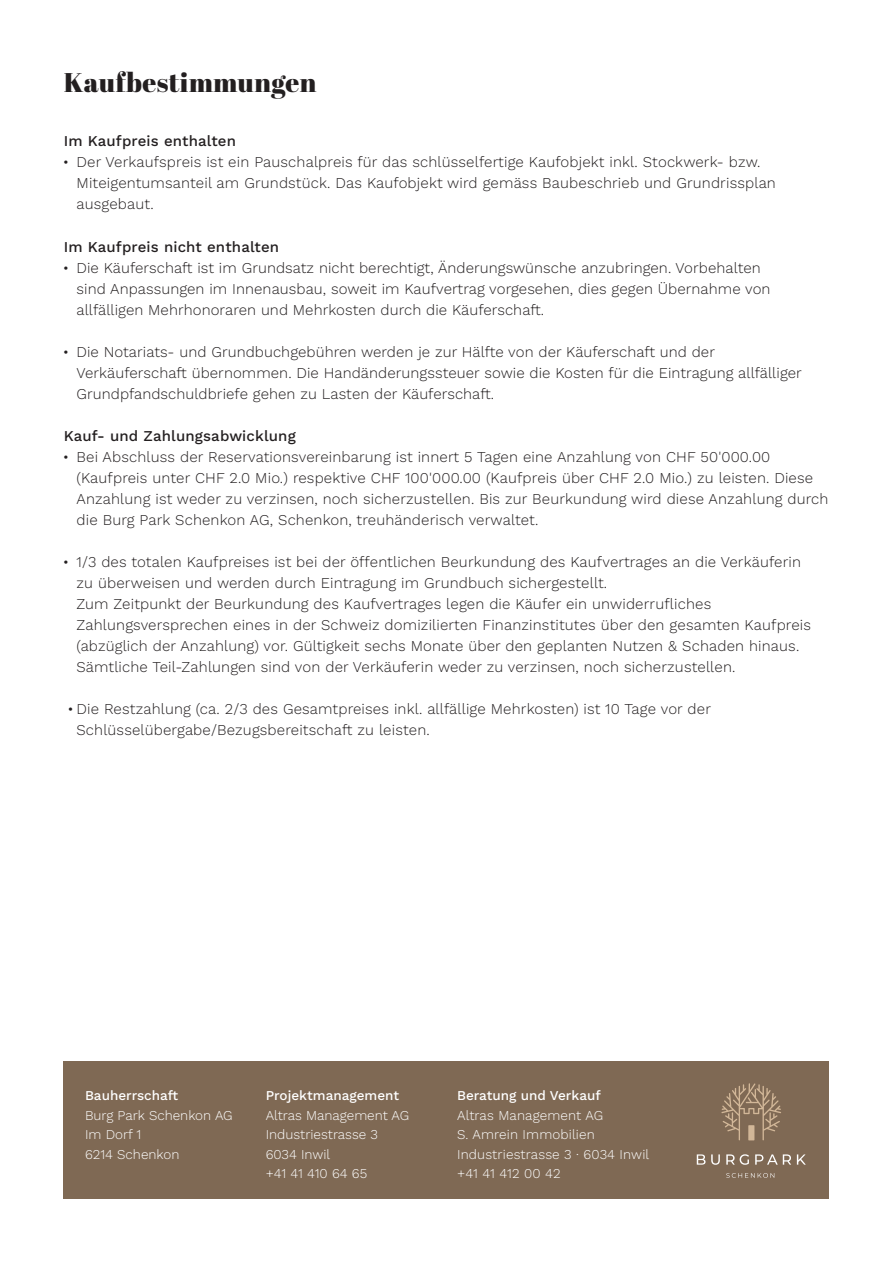
<style>
.page{position:relative;width:893px;height:1263px;background:#fff}
.page>*{position:absolute;margin:0;border:0;box-sizing:border-box;transform-origin:0 0}
.t1{font:27px "Abril Fatface";letter-spacing:.02em;color:#231f20}
.t2{font:300 15px/21px "Work Sans";letter-spacing:.01em;color:#231f20}
.t3{font:500 15px "Work Sans";letter-spacing:.01em;color:#231f20}
.t4{font:300 13.5px/19.5px "Work Sans";color:#fff}
.t5{font:500 13.5px "Work Sans";color:#fff}
.s1{font-family:"N Haas Grotesk DS Pro 45 Lt";font-weight:400}
</style>
<div class="page">
<div style="left:64px;top:1062px;width:765px;height:137px;background:#7f6954"></div>
<svg style="left:697px;top:1154px;width:8px;height:11px"></svg>
<svg style="left:711px;top:1154px;width:9px;height:11px"></svg>
<svg style="left:726px;top:1154px;width:23px;height:11px"></svg>
<svg style="left:755px;top:1154px;width:36px;height:11px"></svg>
<svg style="left:797px;top:1154px;width:9px;height:11px"></svg>
<svg style="left:726px;top:1173px;width:48px;height:5px"></svg>
<svg style="left:721px;top:1083px;width:60px;height:57px"></svg>
<div style="left:748px;top:1125px;width:6px;height:15px;background:#d2b798"></div>
<h1 class="t1" style="left:64px;top:64px;width:254px">Kaufbestimmungen</h1>
<p class="t3" style="left:64px;top:130px;width:174px">Im Kaufpreis enthalten</p>
<p class="t2" style="left:77px;top:151px;width:701px;text-indent:-13px"><span class="s1">•</span> Der Verkaufspreis ist ein Pauschalpreis für das schlüsselfertige Kaufobjekt inkl. Stockwerk- bzw.<br>Miteigentumsanteil am Grundstück. Das Kaufobjekt wird gemäss Baubeschrieb und Grundrissplan ausgebaut.</p>
<p class="t3" style="left:64px;top:235px;width:217px">Im Kaufpreis nicht enthalten</p>
<p class="t2" style="left:77px;top:256px;width:695px;text-indent:-13px"><span class="s1">•</span> Die Käuferschaft ist im Grundsatz nicht berechtigt, Änderungswünsche anzubringen. Vorbehalten sind Anpassungen im Innenausbau, soweit im Kaufvertrag vorgesehen, dies gegen Übernahme von allfälligen Mehrhonoraren und Mehrkosten durch die Käuferschaft.</p>
<p class="t2" style="left:77px;top:340px;width:727px;text-indent:-13px"><span class="s1">•</span> Die Notariats- und Grundbuchgebühren werden je zur Hälfte von der Käuferschaft und der<br>Verkäuferschaft übernommen. Die Handänderungssteuer sowie die Kosten für die Eintragung allfälliger<br>Grundpfandschuldbriefe gehen zu Lasten der Käuferschaft.</p>
<p class="t3" style="left:64px;top:424px;width:234px">Kauf- und Zahlungsabwicklung</p>
<p class="t2" style="left:77px;top:445px;width:753px;text-indent:-13px"><span class="s1">•</span> Bei Abschluss der Reservationsvereinbarung ist innert 5 Tagen eine Anzahlung von CHF 50'000.00 (Kaufpreis unter CHF 2.0 Mio.) respektive CHF 100'000.00 (Kaufpreis über CHF 2.0 Mio.) zu leisten. Diese Anzahlung ist weder zu verzinsen, noch sicherzustellen. Bis zur Beurkundung wird diese Anzahlung durch die Burg Park Schenkon AG, Schenkon, treuhänderisch verwaltet.</p>
<p class="t2" style="left:77px;top:550px;width:736px;text-indent:-13px"><span class="s1">•</span> 1/3 des totalen Kaufpreises ist bei der öffentlichen Beurkundung des Kaufvertrages an die Verkäuferin zu überweisen und werden durch Eintragung im Grundbuch sichergestellt.<br>Zum Zeitpunkt der Beurkundung des Kaufvertrages legen die Käufer ein unwiderrufliches Zahlungsversprechen eines in der Schweiz domizilierten Finanzinstitutes über den gesamten Kaufpreis (abzüglich der Anzahlung) vor. Gültigkeit sechs Monate über den geplanten Nutzen &amp; Schaden hinaus.<br>Sämtliche Teil-Zahlungen sind von der Verkäuferin weder zu verzinsen, noch sicherzustellen.</p>
<p class="t2" style="left:77px;top:697px;width:636px;text-indent:-8px"><span class="s1">•</span> Die Restzahlung (ca. 2/3 des Gesamtpreises inkl. allfällige Mehrkosten) ist 10 Tage vor der<br>Schlüsselübergabe/Bezugsbereitschaft zu leisten.</p>
<p class="t5" style="left:85px;top:1085px;width:95px">Bauherrschaft</p>
<p class="t4" style="left:85px;top:1105px;width:149px">Burg Park Schenkon AG<br>Im Dorf 1<br>6214 Schenkon</p>
<p class="t5" style="left:266px;top:1085px;width:135px">Projektmanagement</p>
<p class="t4" style="left:266px;top:1105px;width:145px">Altras Management AG<br>Industriestrasse 3<br>6034 Inwil<br>+41 41 410 64 65</p>
<p class="t5" style="left:457px;top:1085px;width:145px">Beratung und Verkauf</p>
<p class="t4" style="left:457px;top:1105px;width:194px">Altras Management AG<br>S. Amrein Immobilien<br>Industriestrasse 3 · 6034 Inwil +41 41 412 00 42</p>
</div>
